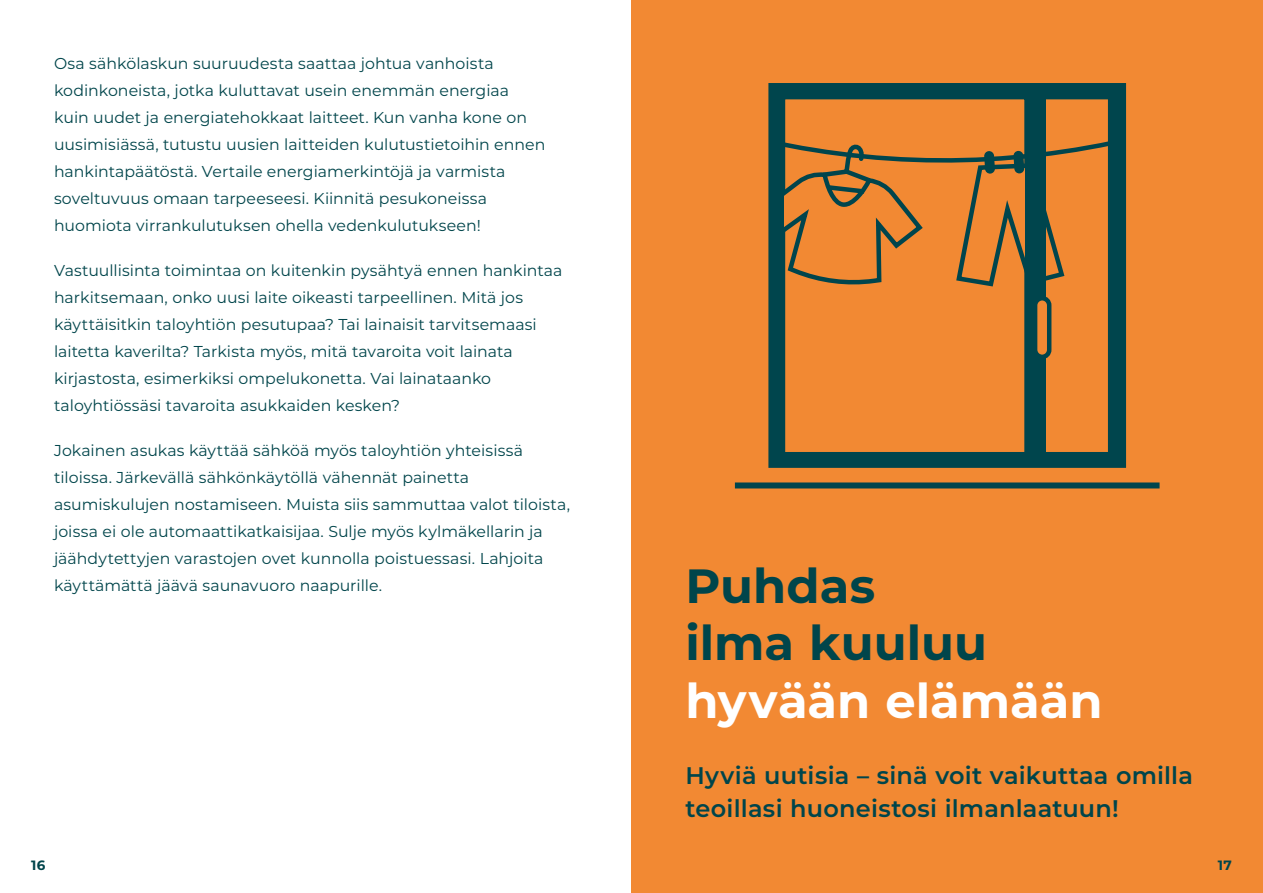
<style>
.page{position:relative;width:1263px;height:893px;background:#fff}
.page>*{position:absolute;margin:0;border:0;box-sizing:border-box;transform-origin:0 0}
.t1{font:700 48px/57.6px "Montserrat";color:#00454b}
.t2{font:700 48px "Montserrat";color:#fff}
.t3{font:100 24px/33px "Montserrat";letter-spacing:.01em;color:#00454b}
.t4{font:15.75px/27px "Montserrat";color:#00454b}
.t5{font:700 13.5px "Montserrat";color:#00454b}
</style>
<div class="page">
<div style="left:631px;top:0;width:632px;height:893px;background:#f28933"></div>
<div style="left:768px;top:83px;width:358px;height:385px;background:#00454d;border:4px solid #00454d"></div>
<div style="left:778px;top:92px;width:254px;height:367px;background:#f28933;border:8px solid #00454d"></div>
<div style="left:1038px;top:92px;width:77px;height:367px;background:#f28933;border:8px solid #00454d"></div>
<svg style="left:784px;top:123px;width:327px;height:166px"></svg>
<div style="left:1024px;top:87px;width:21px;height:377px;background:#00454d"></div>
<div style="left:1035px;top:298px;width:14px;height:59px;background:#f28933;border-radius:7px"></div>
<div style="left:1033px;top:296px;width:18px;height:63px;border:4px solid #00454d;border-radius:7px"></div>
<div style="left:735px;top:482px;width:424px;height:6px;background:#00454d"></div>
<p class="t4" style="left:54px;top:50px;width:493px">Osa sähkölaskun suuruudesta saattaa johtua vanhoista kodinkoneista, jotka kuluttavat usein enemmän energiaa kuin uudet ja energiatehokkaat laitteet. Kun vanha kone on uusimisiässä, tutustu uusien laitteiden kulutustietoihin ennen hankintapäätöstä. Vertaile energiamerkintöjä ja varmista soveltuvuus omaan tarpeeseesi. Kiinnitä pesukoneissa huomiota virrankulutuksen ohella vedenkulutukseen!</p>
<p class="t4" style="left:54px;top:257px;width:510px">Vastuullisinta toimintaa on kuitenkin pysähtyä ennen hankintaa harkitsemaan, onko uusi laite oikeasti tarpeellinen. Mitä jos käyttäisitkin taloyhtiön pesutupaa? Tai lainaisit tarvitsemaasi laitetta kaverilta? Tarkista myös, mitä tavaroita voit lainata kirjastosta, esimerkiksi ompelukonetta. Vai lainataanko taloyhtiössäsi tavaroita asukkaiden kesken?</p>
<p class="t4" style="left:54px;top:437px;width:517px">Jokainen asukas käyttää sähköä myös taloyhtiön yhteisissä tiloissa. Järkevällä sähkönkäytöllä vähennät painetta asumiskulujen nostamiseen. Muista siis sammuttaa valot tiloista, joissa ei ole automaattikatkaisijaa. Sulje myös kylmäkellarin ja jäähdytettyjen varastojen ovet kunnolla poistuessasi. Lahjoita käyttämättä jäävä saunavuoro naapurille.</p>
<h1 class="t1" style="left:685px;top:554px;width:303px">Puhdas ilma kuuluu</h1>
<h1 class="t2" style="left:685px;top:666px;width:419px">hyvään elämään</h1>
<h2 class="t3" style="left:685px;top:758px;width:509px">Hyviä uutisia – sinä voit vaikuttaa omilla teoillasi huoneistosi ilmanlaatuun!</h2>
<p class="t5" style="left:31px;top:855px;width:16px">16</p>
<p class="t5" style="left:1218px;top:855px;width:16px">17</p>
</div>
